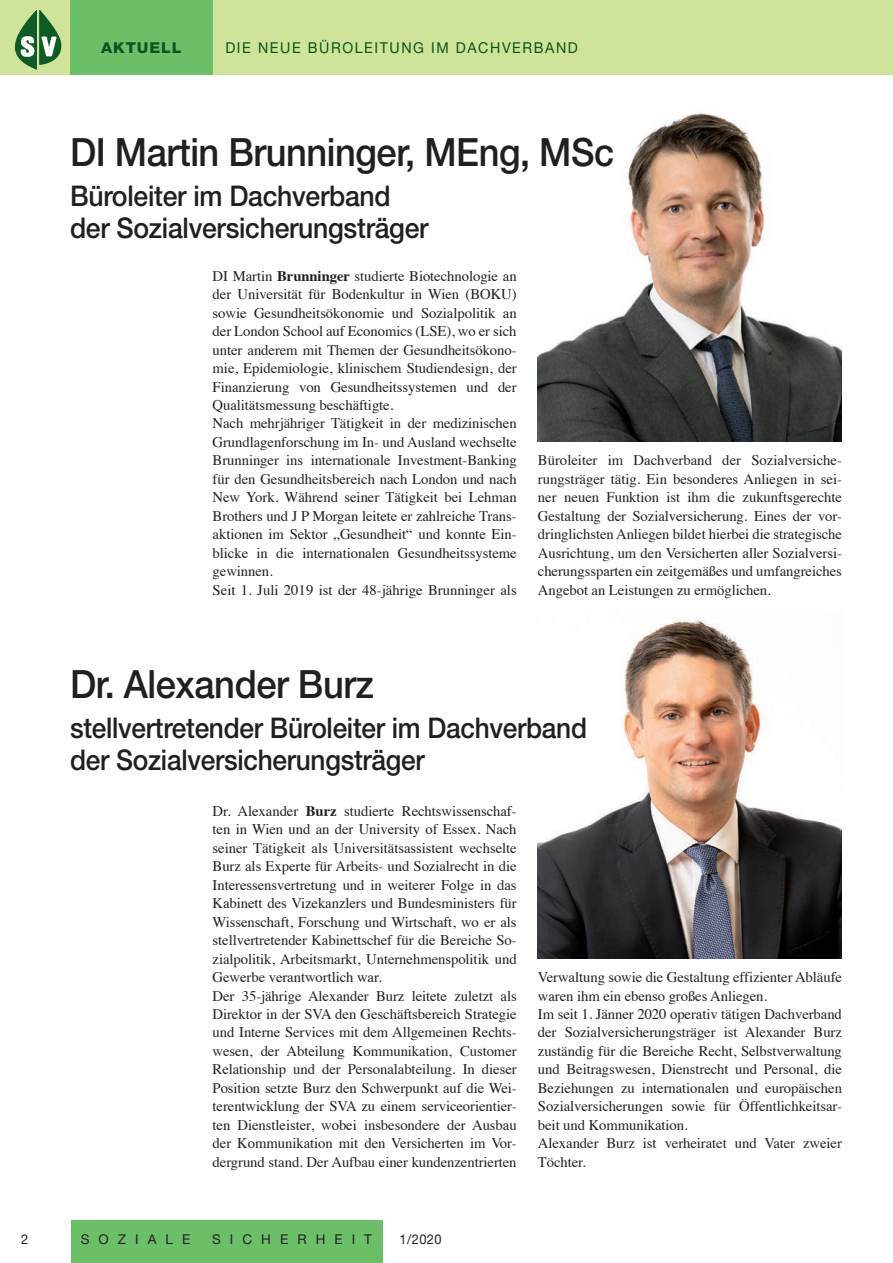
<style>
.page{position:relative;width:893px;height:1263px;background:#fff}
.page>*{position:absolute;margin:0;border:0;box-sizing:border-box;transform-origin:0 0}
.t1{font:500 39px "Helvetica Neue";letter-spacing:-.015em;color:#231f20;scale:.93 1}
.t2{font:500 28.5px/31.5px "Helvetica Neue";letter-spacing:-.01em;color:#231f20;scale:.92 1}
.t3{font:500 28.5px/31.5px "Helvetica Neue";letter-spacing:-.01em;color:#231f20;scale:.93 1}
.t4{font:15px "Helvetica Neue LT Std";letter-spacing:.11em;color:#08551e;scale:.95 1}
.t5{font:800 15px "Helvetica Neue LT Std";letter-spacing:.06em;color:#08551e;scale:1.05 1}
.t6{font:14.7px/18.5px "Times";letter-spacing:-.005em;color:#231f20}
.t7{font:13.5px "Helvetica Neue LT Std";letter-spacing:.67em;color:#231f20}
.t8{font:13.5px "Helvetica Neue LT Std";letter-spacing:.67em;color:#231f20;scale:.95 1}
.s1{font-weight:700}
</style>
<div class="page">
<div style="left:71px;top:1220px;width:312px;height:43px;background:#6bc067"></div>
<div style="left:0;top:0;width:893px;height:74px;background:#d0e39a"></div>
<div style="left:70px;top:0;width:143px;height:74px;background:#6bc067"></div>
<img style="left:39px;top:10px;width:22px;height:55px">
<img style="left:538px;top:113px;width:304px;height:328px">
<img style="left:538px;top:617px;width:304px;height:341px">
<p class="t5" style="left:101px;top:39px;width:78px">AKTUELL</p>
<p class="t4" style="left:225px;top:39px;width:373px">DIE NEUE BÜROLEITUNG IM DACHVERBAND</p>
<h1 class="t1" style="left:70px;top:129px;width:587px">DI Martin Brunninger, MEng, MSc</h1>
<h2 class="t3" style="left:70px;top:180px;width:387px">Büroleiter im Dachverband der Sozialversicherungsträger</h2>
<p class="t6" style="left:213px;top:265px;width:306px">DI Martin <span class="s1">Brunninger</span> studierte Biotechnologie an der Universität für Bodenkultur in Wien (BOKU) sowie Gesundheitsökonomie und Sozialpolitik an der London School auf Economics (LSE), wo er sich unter anderem mit Themen der Gesundheitsökono&shy;mie, Epidemiologie, klinischem Studiendesign, der Finanzierung von Gesundheitssystemen und der Qualitätsmessung beschäftigte.<br>Nach mehrjähriger Tätigkeit in der medizinischen Grundlagenforschung im In- und Ausland wechselte Brunninger ins internationale Investment-Banking für den Gesundheitsbereich nach London und nach New York. Während seiner Tätigkeit bei Lehman Brothers und J P Morgan leitete er zahlreiche Trans&shy;aktionen im Sektor „Gesundheit“ und konnte Ein&shy;blicke in die internationalen Gesundheitssysteme gewinnen.<br>Seit 1. Juli 2019 ist der 48-jährige Brunninger als</p>
<p class="t6" style="left:538px;top:450px;width:306px;text-align:justify">Büroleiter im Dachverband der Sozialversiche&shy;rungsträger tätig. Ein besonderes Anliegen in sei&shy;ner neuen Funktion ist ihm die zukunftsgerechte Gestaltung der Sozialversicherung. Eines der vor&shy;dringlichsten Anliegen bildet hierbei die strategische Ausrichtung, um den Versicherten aller Sozialversi&shy;cherungssparten ein zeitgemäßes und umfangreiches Angebot an Leistungen zu ermöglichen.</p>
<h1 class="t1" style="left:70px;top:661px;width:328px">Dr. Alexander Burz</h1>
<h2 class="t2" style="left:70px;top:712px;width:563px">stellvertretender Büroleiter im Dachverband der Sozialversicherungsträger</h2>
<p class="t6" style="left:213px;top:800px;width:306px">Dr. Alexander <span class="s1">Burz</span> studierte Rechtswissenschaf&shy;ten in Wien und an der University of Essex. Nach seiner Tätigkeit als Universitätsassistent wechselte Burz als Experte für Arbeits- und Sozialrecht in die Interessensvertretung und in weiterer Folge in das Kabinett des Vizekanzlers und Bundesministers für Wissenschaft, Forschung und Wirtschaft, wo er als stellvertretender Kabinettschef für die Bereiche So&shy;zialpolitik, Arbeitsmarkt, Unternehmenspolitik und Gewerbe verantwortlich war.<br>Der 35-jährige Alexander Burz leitete zuletzt als Direktor in der SVA den Geschäftsbereich Strategie und Interne Services mit dem Allgemeinen Rechts&shy;wesen, der Abteilung Kommunikation, Customer Relationship und der Personalabteilung. In dieser Position setzte Burz den Schwerpunkt auf die Wei&shy;terentwicklung der SVA zu einem serviceorientier&shy;ten Dienstleister, wobei insbesondere der Ausbau der Kommunikation mit den Versicherten im Vor&shy;dergrund stand. Der Aufbau einer kundenzentrierten</p>
<p class="t6" style="left:538px;top:967px;width:306px">Verwaltung sowie die Gestaltung effizienter Abläufe waren ihm ein ebenso großes Anliegen.<br>Im seit 1. Jänner 2020 operativ tätigen Dachverband der Sozialversicherungsträger ist Alexander Burz zuständig für die Bereiche Recht, Selbstverwaltung und Beitragswesen, Dienstrecht und Personal, die Beziehungen zu internationalen und europäischen Sozialversicherungen sowie für Öffentlichkeitsar&shy;beit und Kommunikation.<br>Alexander Burz ist verheiratet und Vater zweier Töchter.</p>
<p class="t8" style="left:21px;top:1231px;width:9px">2</p>
<p class="t7" style="left:81px;top:1231px;width:111px">SOZIALE</p>
<p class="t7" style="left:212px;top:1231px;width:161px">SICHERHEIT</p>
<p class="t8" style="left:400px;top:1231px;width:46px">1/2020</p>
</div>
